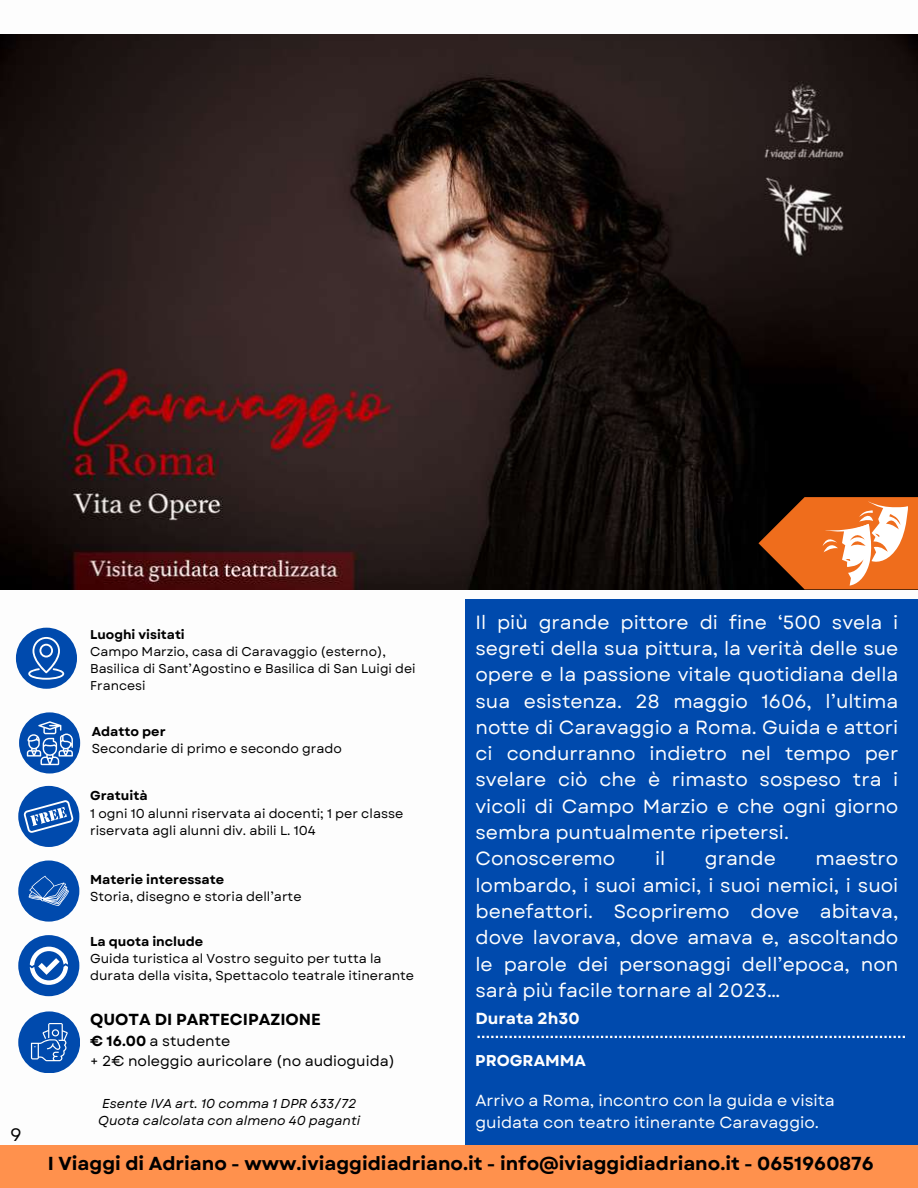
<style>
.page{position:relative;width:918px;height:1188px;background:#fff}
.page>*{position:absolute;margin:0;border:0;box-sizing:border-box;transform-origin:0 0}
.t1{font:19.05px/26.2px "Garet";color:#fefefe}
.t2{font:700 18.75px "Garet";color:#000}
.t3{font:18px "Garet";color:#000}
.t4{font:16.05px/22.4px "Garet";color:#fdfdfd}
.t5{font:700 16.05px "Garet";color:#000}
.t6{font:700 16.05px "Garet";color:#fdfdfd}
.t7{font:700 15.75px "Garet";color:#fefefe}
.t8{font:14.55px/20.1px "Garet";color:#000}
.t9{font:12.9px/17.2px "Garet";color:#000}
.t10{font:italic 12.9px/17.2px "Garet";color:#000}
.t11{font:700 12.9px "Garet";color:#000}
.t12{font:12.75px/17px "Garet";color:#000}
.t13{font:700 12.75px "Garet";color:#000}
.s1{font-weight:700}
</style>
<div class="page">
<img style="left:0;top:35px;width:918px;height:554px">
<div style="left:466px;top:600px;width:452px;height:588px;background:#004aad"></div>
<svg style="left:478px;top:1036px;width:427px;height:2px"></svg>
<div style="left:0;top:1145px;width:918px;height:43px;background:#ff914d"></div>
<div style="left:18px;top:786px;width:61px;height:61px;background:#004aad;border-radius:50%"></div>
<svg style="left:24px;top:800px;width:49px;height:33px"></svg>
<div style="left:18px;top:860px;width:61px;height:62px;background:#004aad;border-radius:50%"></div>
<svg style="left:28px;top:876px;width:41px;height:30px"></svg>
<div style="left:18px;top:935px;width:61px;height:61px;background:#004aad;border-radius:50%"></div>
<svg style="left:30px;top:947px;width:38px;height:38px"></svg>
<div style="left:18px;top:1011px;width:62px;height:62px;background:#004aad;border-radius:50%"></div>
<svg style="left:31px;top:1023px;width:37px;height:38px"></svg>
<div style="left:19px;top:712px;width:61px;height:62px;background:#004aad;border-radius:50%"></div>
<svg style="left:27px;top:721px;width:46px;height:44px"></svg>
<div style="left:16px;top:628px;width:61px;height:61px;background:#004aad;border-radius:50%"></div>
<svg style="left:28px;top:637px;width:36px;height:43px"></svg>
<svg style="left:758px;top:497px;width:160px;height:92px"></svg>
<p class="t3" style="left:10px;top:1121px;width:13px">9</p>
<p class="t13" style="left:90px;top:625px;width:96px">Luoghi visitati</p>
<p class="t12" style="left:90px;top:643px;width:327px">Campo Marzio, casa di Caravaggio (esterno),<br>Basilica di Sant’Agostino e Basilica di San Luigi dei<br>Francesi</p>
<p class="t11" style="left:92px;top:722px;width:75px">Adatto per</p>
<p class="t9" style="left:92px;top:740px;width:252px">Secondarie di primo e secondo grado</p>
<p class="t11" style="left:90px;top:787px;width:59px">Gratuità</p>
<p class="t9" style="left:90px;top:805px;width:315px">1 ogni 10 alunni riservata ai docenti; 1 per classe riservata agli alunni div. abili L. 104</p>
<p class="t11" style="left:90px;top:870px;width:136px">Materie interessate</p>
<p class="t9" style="left:90px;top:888px;width:213px">Storia, disegno e storia dell’arte</p>
<p class="t11" style="left:90px;top:932px;width:115px">La quota include</p>
<p class="t9" style="left:90px;top:950px;width:326px">Guida turistica al Vostro seguito per tutta la durata della visita, Spettacolo teatrale itinerante</p>
<p class="t5" style="left:90px;top:1008px;width:232px">QUOTA DI PARTECIPAZIONE</p>
<p class="t8" style="left:90px;top:1031px;width:306px"><span class="s1">€ 16.00</span> a studente<br>+ 2€ noleggio auricolare (no audioguida)</p>
<p class="t1" style="left:475px;top:609px;width:424px">Il più grande pittore di fine ‘500 svela i segreti della sua pittura, la verità delle sue opere e la passione vitale quotidiana della sua esistenza. 28 maggio 1606, l’ultima notte di Caravaggio a Roma. Guida e attori ci condurranno indietro nel tempo per svelare ciò che è rimasto sospeso tra i vicoli di Campo Marzio e che ogni giorno sembra puntualmente ripetersi.<br>Conosceremo</p>
<p class="t1" style="left:655px;top:846px;width:12px">il</p>
<p class="t1" style="left:705px;top:846px;width:72px">grande</p>
<p class="t1" style="left:475px;top:846px;width:424px;text-align:justify;text-indent:340px">maestro lombardo, i suoi amici, i suoi nemici, i suoi benefattori. Scopriremo dove abitava, dove lavorava, dove amava e, ascoltando le parole dei personaggi dell’epoca, non sarà più facile tornare al 2023…</p>
<p class="t6" style="left:475px;top:1007px;width:106px">Durata 2h30</p>
<p class="t7" style="left:475px;top:1049px;width:112px">PROGRAMMA</p>
<p class="t4" style="left:475px;top:1089px;width:361px">Arrivo a Roma, incontro con la guida e visita guidata con teatro itinerante Caravaggio.</p>
<p class="t10" style="left:98px;top:1095px;width:264px">Esente IVA art. 10 comma 1 DPR 633/72<br>Quota calcolata con almeno 40 paganti</p>
<p class="t2" style="left:48px;top:1150px;width:827px">I Viaggi di Adriano - www.iviaggidiadriano.it - info@iviaggidiadriano.it - 0651960876</p>
</div>
